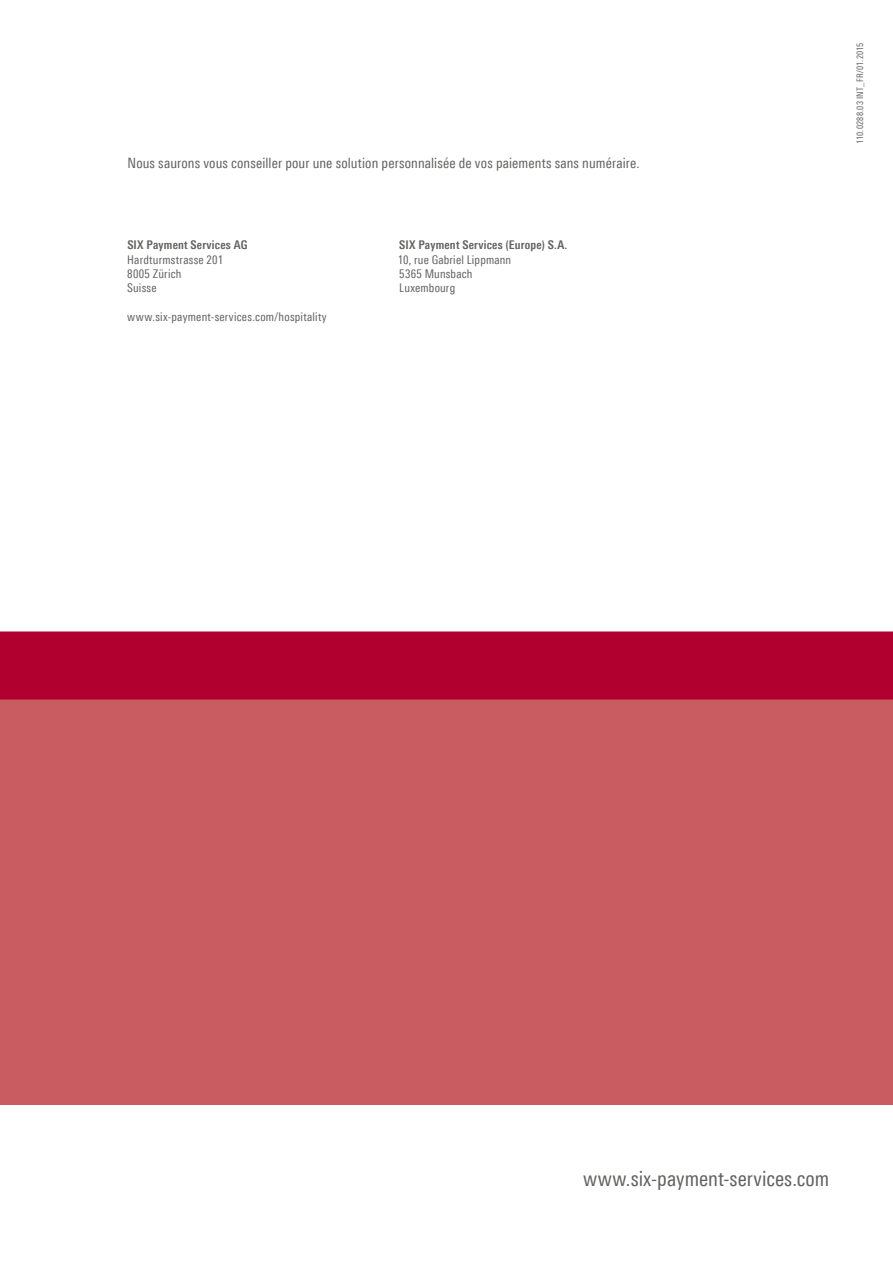
<style>
.page{position:relative;width:893px;height:1263px;background:#fff}
.page>*{position:absolute;margin:0;border:0;box-sizing:border-box;transform-origin:0 0}
.t1{font:21px "Linotype Univers 420 Cn";letter-spacing:.005em;color:#626261}
.t2{font:14.25px "Linotype Univers 420 Cn";letter-spacing:.005em;color:#626261}
.t3{font:12px/14.4px "Linotype Univers 420 Cn";letter-spacing:.02em;color:#626261}
.t4{font:700 12px "Linotype Univers 620 Cn";letter-spacing:.02em;color:#626261}
.t5{font:9px "Linotype Univers 420 Cn";letter-spacing:.035em;color:#626261}
</style>
<div class="page">
<div style="left:0;top:699px;width:893px;height:406px;background:#c95c60"></div>
<div style="left:0;top:631px;width:893px;height:68px;background:#b10030"></div>
<p class="t2" style="left:128px;top:155px;width:514px">Nous saurons vous conseiller pour une solution personnalisée de vos paiements sans numéraire.</p>
<p class="t4" style="left:127px;top:238px;width:122px">SIX Payment Services AG</p>
<p class="t3" style="left:127px;top:252px;width:97px">Hardturmstrasse 201<br>8005 Zürich<br>Suisse</p>
<p class="t3" style="left:127px;top:310px;width:201px">www.six-payment-services.com/hospitality</p>
<p class="t4" style="left:399px;top:238px;width:170px">SIX Payment Services (Europe) S.A.</p>
<p class="t3" style="left:398px;top:252px;width:115px">10, rue Gabriel Lippmann<br>5365 Munsbach<br>Luxembourg</p>
<p class="t5" style="left:855px;top:144px;width:103px;rotate:-90deg">110.0288.03 INT_FR/01.2015</p>
<h1 class="t1" style="left:583px;top:1167px;width:248px">www.six-payment-services.com</h1>
</div>
